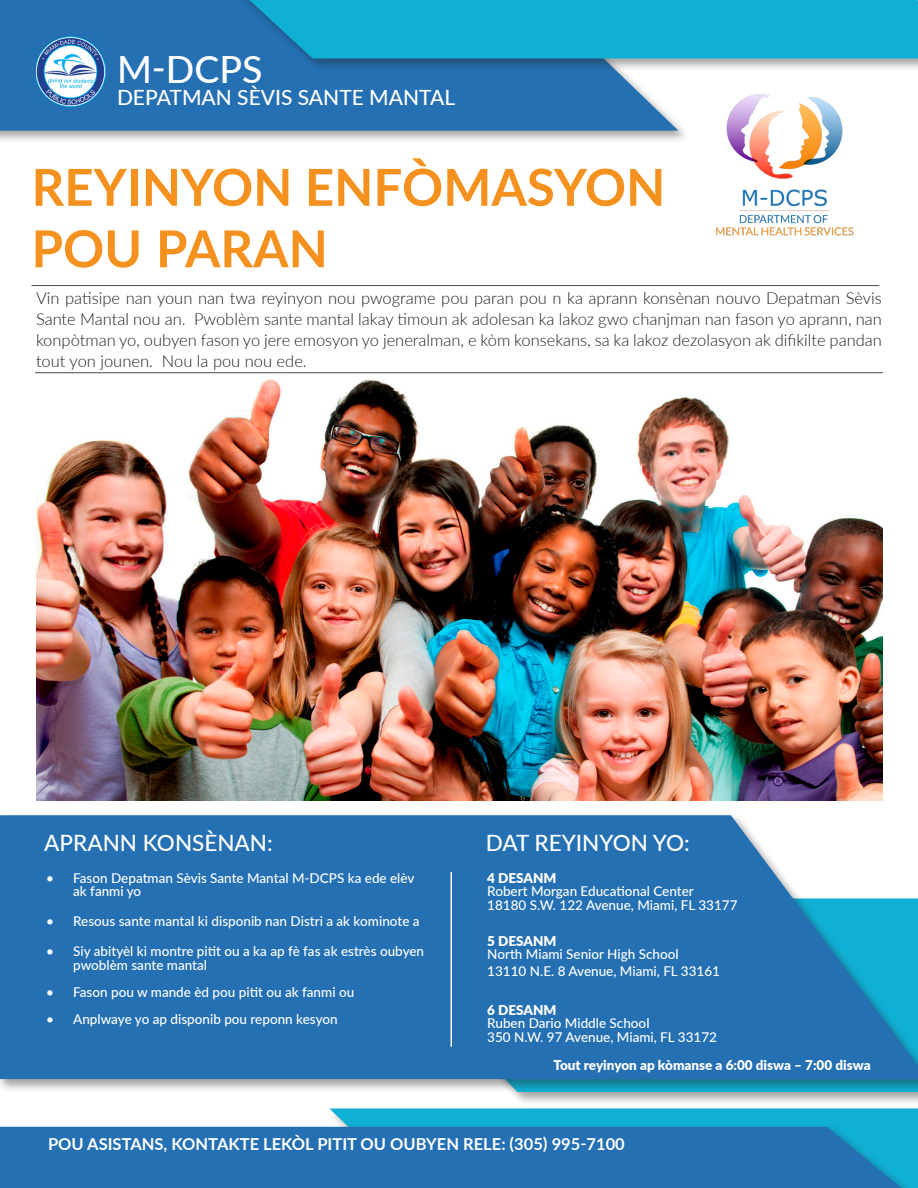
<style>
.page{position:relative;width:918px;height:1188px;background:#fff}
.page>*{position:absolute;margin:0;border:0;box-sizing:border-box;transform-origin:0 0}
.t1{font:700 51px/61.5px "Lato";color:#f5911f}
.t2{font:500 37.5px "Lato";color:#fff}
.t3{font:500 22.5px "Lato";color:#fff}
.t4{font:500 21px "Lato";color:#fff}
.t5{font:300 16.5px/21px "Lato";color:#231f20;text-align:justify}
.t6{font:700 16.5px "Lato";color:#fff}
.t7{font:500 13.5px/13.5px "Lato";color:#fff}
.t8{font:900 13.5px "Lato";color:#fff}
.s1{font-weight:900}
</style>
<div class="page">
<hr style="left:32px;top:285px;width:847px;height:1px;background:#4b4c4d">
<div style="left:0;top:0;width:691px;height:144px;background:#231f20;opacity:.41"></div>
<div style="left:0;top:0;width:674px;height:131px;background:#2470b3"></div>
<div style="left:122px;top:0;width:796px;height:72px;background:#231f20;opacity:.41"></div>
<div style="left:249px;top:0;width:669px;height:58px;background:#10afd4"></div>
<img style="left:36px;top:37px;width:70px;height:69px">
<div style="left:328px;top:1106px;width:590px;height:82px;background:#f9f9f9"></div>
<svg style="left:329px;top:1108px;width:589px;height:16px;background:#1ab2d5"></svg>
<div style="left:0;top:1124px;width:918px;height:64px;background:#231f20;opacity:.41"></div>
<div style="left:0;top:1127px;width:901px;height:61px;background:#2470b3"></div>
<img style="left:674px;top:65px;width:221px;height:171px">
<hr style="left:35px;top:372px;width:848px;height:1px;background:#4b4c4d">
<img style="left:36px;top:379px;width:847px;height:422px">
<div style="left:327px;top:896px;width:591px;height:209px;background:#231f20;opacity:.41"></div>
<div style="left:0;top:813px;width:918px;height:280px;background:#231f20;opacity:.41"></div>
<svg style="left:0;top:815px;width:918px;height:264px;background:#2e7ab8"></svg>
<hr style="left:450px;top:872px;width:2px;height:175px;background:#fff">
<p class="t2" style="left:117px;top:42px;width:147px">M-DCPS</p>
<p class="t4" style="left:117px;top:82px;width:340px">DEPATMAN SÈVIS SANTE MANTAL</p>
<p class="t1" style="left:32px;top:154px;width:635px">REYINYON ENFÒMASYON<br>POU PARAN</p>
<p class="t5" style="left:36px;top:287px;width:847px">Vin patisipe nan youn nan twa reyinyon nou pwograme pou paran pou n ka aprann konsènan nouvo Depatman Sèvis Sante Mantal nou an. Pwoblèm sante mantal lakay timoun ak adolesan ka lakoz gwo chanjman nan fason yo aprann, nan konpòtman yo, oubyen fason yo jere emosyon yo jeneralman, e kòm konsekans, sa ka lakoz dezolasyon ak difikilte pandan tout yon jounen. Nou la pou nou ede.</p>
<p class="t3" style="left:44px;top:827px;width:230px">APRANN KONSÈNAN:</p>
<p class="t7" style="left:73px;top:870px;width:343px;text-indent:-27px">• Fason Depatman Sèvis Sante Mantal M-DCPS ka ede elèv ak fanmi yo</p>
<p class="t7" style="left:46px;top:914px;width:375px">• Resous sante mantal ki disponib nan Distri a ak kominote a</p>
<p class="t7" style="left:73px;top:944px;width:352px;text-indent:-27px">• Siy abityèl ki montre pitit ou a ka ap fè fas ak estrès oubyen pwoblèm sante mantal</p>
<p class="t7" style="left:46px;top:984px;width:310px">• Fason pou w mande èd pou pitit ou ak fanmi ou</p>
<p class="t7" style="left:46px;top:1011px;width:293px">• Anplwaye yo ap disponib pou reponn kesyon</p>
<p class="t3" style="left:486px;top:827px;width:206px">DAT REYINYON YO:</p>
<p class="t7" style="left:487px;top:870px;width:252px"><span class="s1">4 DESANM<br></span>Robert Morgan Educational Center<br>18180 S.W. 122 Avenue, Miami, FL 33177</p>
<p class="t7" style="left:487px;top:933px;width:193px"><span class="s1">5 DESANM<br></span>North Miami Senior High School</p>
<p class="t7" style="left:487px;top:963px;width:234px">13110 N.E. 8 Avenue, Miami, FL 33161</p>
<p class="t7" style="left:487px;top:1002px;width:231px"><span class="s1">6 DESANM<br></span>Ruben Dario Middle School<br>350 N.W. 97 Avenue, Miami, FL 33172</p>
<p class="t8" style="left:554px;top:1055px;width:319px">Tout reyinyon ap kòmanse a 6:00 diswa – 7:00 diswa</p>
<p class="t6" style="left:48px;top:1132px;width:578px">POU ASISTANS, KONTAKTE LEKÒL PITIT OU OUBYEN RELE: (305) 995-7100</p>
</div>
